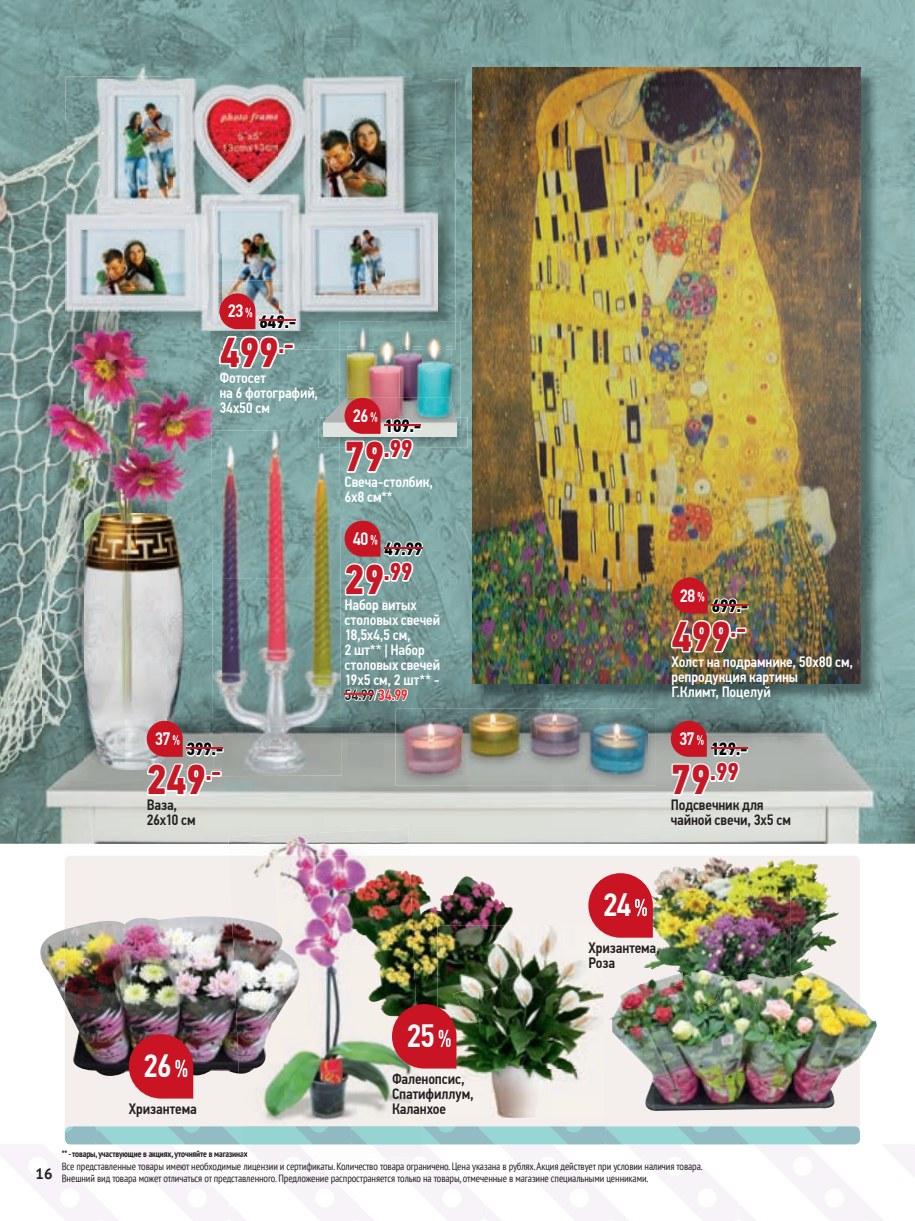
<style>
.page{position:relative;width:915px;height:1221px;background:#fff}
.page>*{position:absolute;margin:0;border:0;box-sizing:border-box;transform-origin:0 0}
.t1{font:700 42px "PF Din Text Cond Pro";letter-spacing:-.025em;color:#c81826}
.t2{font:500 32.25px "PF Din Text Cond Pro";color:#fff}
.t3{font:700 24.45px "PF Din Text Cond Pro";color:#c81826}
.t4{font:700 18px "PF Din Text Cond Pro";letter-spacing:-.025em;color:#000708}
.t5{font:500 18px "PF Din Text Cond Pro";letter-spacing:-.05em;color:#fff}
.t6{font:500 15px/15px "PF Din Text Cond Pro";letter-spacing:-.01em;color:#fff}
.t7{font:500 15px/15px "PF Din Text Cond Pro";letter-spacing:-.01em;color:#231f20}
.t8{font:condensed 10.5px/12px "PT Sans";letter-spacing:-.01em;color:#231f20}
.t9{font:700 condensed 9px "PT Sans";letter-spacing:-.01em;color:#231f20}
.s1{font-size:42px}
.s2{color:#231f20}
.s3{color:#ee1d23}
</style>
<div class="page">
<img style="left:0;top:0;width:914px;height:843px">
<img style="left:222px;top:430px;width:119px;height:296px">
<img style="left:222px;top:726px;width:119px;height:50px">
<svg style="left:344px;top:687px;width:65px;height:15px"></svg>
<div style="left:344px;top:520px;width:36px;height:36px;background:#c91423;border-radius:18px"></div>
<svg style="left:343px;top:535px;width:81px;height:62px"></svg>
<svg style="left:264px;top:1163px;width:109px;height:57px"></svg>
<img style="left:65px;top:855px;width:794px;height:288px;border-radius:6px">
<svg style="left:391px;top:1126px;width:523px;height:94px"></svg>
<img style="left:318px;top:417px;width:149px;height:31px">
<img style="left:318px;top:430px;width:5px;height:18px">
<img style="left:339px;top:321px;width:121px;height:108px">
<img style="left:399px;top:349px;width:52px;height:48px">
<img style="left:347px;top:349px;width:52px;height:48px">
<img style="left:422px;top:349px;width:23px;height:19px">
<img style="left:375px;top:349px;width:24px;height:23px">
<svg style="left:323px;top:397px;width:133px;height:77px;background:#a4a4a5"></svg>
<img style="left:475px;top:70px;width:404px;height:631px">
<img style="left:472px;top:67px;width:388px;height:616px">
<div style="left:671px;top:577px;width:36px;height:36px;background:#c91423;border-radius:18px"></div>
<img style="left:669px;top:592px;width:79px;height:62px">
<img style="left:222px;top:79px;width:233px;height:270px">
<img style="left:339px;top:321px;width:116px;height:28px">
<img style="left:347px;top:346px;width:104px;height:3px">
<img style="left:402px;top:331px;width:10px;height:15px">
<svg style="left:402px;top:346px;width:10px;height:7px"></svg>
<img style="left:358px;top:331px;width:10px;height:15px">
<svg style="left:358px;top:346px;width:10px;height:7px"></svg>
<img style="left:65px;top:77px;width:106px;height:44px">
<img style="left:171px;top:77px;width:266px;height:2px">
<img style="left:65px;top:121px;width:3px;height:132px">
<img style="left:68px;top:79px;width:316px;height:151px">
<img style="left:384px;top:79px;width:53px;height:242px">
<img style="left:68px;top:230px;width:105px;height:23px">
<img style="left:173px;top:230px;width:211px;height:50px">
<img style="left:222px;top:280px;width:162px;height:51px">
<img style="left:339px;top:321px;width:98px;height:10px">
<svg style="left:402px;top:328px;width:10px;height:3px"></svg>
<svg style="left:358px;top:325px;width:10px;height:6px"></svg>
<div style="left:278px;top:347px;width:6px;height:7px;border:3px solid #fff"></div>
<div style="left:283px;top:343px;width:11px;height:6px;border:3px solid #fff"></div>
<svg style="left:258px;top:313px;width:38px;height:17px"></svg>
<hr style="left:259px;top:319px;width:37px;height:2px;background:#c81826">
<div style="left:219px;top:293px;width:36px;height:36px;background:#c91423;border-radius:18px"></div>
<svg style="left:245px;top:307px;width:7px;height:10px"></svg>
<img style="left:26px;top:310px;width:58px;height:456px">
<img style="left:43px;top:253px;width:127px;height:57px">
<img style="left:209px;top:412px;width:13px;height:47px">
<img style="left:209px;top:459px;width:2px;height:258px">
<img style="left:43px;top:766px;width:102px;height:3px">
<img style="left:209px;top:717px;width:2px;height:18px">
<img style="left:211px;top:430px;width:11px;height:305px">
<img style="left:68px;top:331px;width:154px;height:18px">
<img style="left:170px;top:253px;width:52px;height:78px">
<svg style="left:209px;top:336px;width:69px;height:76px"></svg>
<img style="left:219px;top:302px;width:3px;height:18px">
<img style="left:84px;top:349px;width:125px;height:417px">
<img style="left:65px;top:310px;width:144px;height:21px">
<div style="left:147px;top:720px;width:36px;height:36px;background:#c91423;border-radius:18px"></div>
<svg style="left:145px;top:735px;width:78px;height:62px"></svg>
<img style="left:395px;top:708px;width:259px;height:77px">
<img style="left:403px;top:712px;width:244px;height:62px">
<div style="left:670px;top:720px;width:36px;height:36px;background:#c91423;border-radius:18px"></div>
<svg style="left:669px;top:735px;width:78px;height:62px"></svg>
<img style="left:421px;top:875px;width:91px;height:129px">
<img style="left:650px;top:857px;width:63px;height:56px">
<img style="left:790px;top:858px;width:49px;height:114px">
<img style="left:859px;top:1005px;width:17px;height:51px">
<img style="left:608px;top:972px;width:248px;height:139px">
<img style="left:671px;top:970px;width:129px;height:49px">
<img style="left:479px;top:925px;width:124px;height:192px">
<img style="left:437px;top:1014px;width:42px;height:103px">
<img style="left:437px;top:925px;width:80px;height:89px">
<img style="left:228px;top:828px;width:181px;height:27px">
<img style="left:247px;top:1126px;width:175px;height:37px">
<img style="left:371px;top:1144px;width:51px;height:13px">
<img style="left:247px;top:1144px;width:67px;height:19px">
<img style="left:274px;top:855px;width:147px;height:271px">
<img style="left:229px;top:855px;width:49px;height:76px">
<img style="left:351px;top:1129px;width:16px;height:15px">
<img style="left:295px;top:1126px;width:56px;height:18px">
<svg style="left:0;top:1126px;width:247px;height:94px"></svg>
<img style="left:334px;top:869px;width:83px;height:160px">
<svg style="left:392px;top:1004px;width:64px;height:64px;background:#bc2b34"></svg>
<svg style="left:588px;top:873px;width:64px;height:64px;background:#d13d48"></svg>
<img style="left:40px;top:929px;width:25px;height:74px">
<img style="left:65px;top:916px;width:139px;height:159px">
<img style="left:239px;top:948px;width:60px;height:125px">
<svg style="left:129px;top:1034px;width:64px;height:64px;background:#bf2734"></svg>
<h3 class="t5" style="left:227px;top:300px;width:17px">23</h3>
<h3 class="t4" style="left:259px;top:311px;width:38px">649.-</h3>
<h1 class="t1" style="left:219px;top:327px;width:76px">499<sup>.-</sup></h1>
<h3 class="t6" style="left:219px;top:370px;width:100px">Фотосет<br>на 6 фотографий,<br>34x50 см</h3>
<h3 class="t5" style="left:155px;top:727px;width:17px">37</h3>
<h3 class="t4" style="left:186px;top:738px;width:38px">399.-</h3>
<h1 class="t1" style="left:147px;top:754px;width:76px">249<sup>.-</sup></h1>
<h3 class="t7" style="left:147px;top:797px;width:50px">Ваза,<br>26x10 см</h3>
<h3 class="t5" style="left:352px;top:405px;width:17px">26</h3>
<h3 class="t4" style="left:384px;top:415px;width:38px">109.-</h3>
<h3 class="t3" style="left:344px;top:434px;width:70px"><span class="s1">79</span>.99</h3>
<h3 class="t6" style="left:344px;top:474px;width:90px">Свеча-столбик,<br>6x8 см**</h3>
<h3 class="t5" style="left:352px;top:527px;width:17px">40</h3>
<h3 class="t4" style="left:384px;top:538px;width:40px">49.99</h3>
<h3 class="t3" style="left:344px;top:557px;width:70px"><span class="s1">29</span>.99</h3>
<h3 class="t6" style="left:344px;top:597px;width:97px">Набор витых столовых свечей<br>18,5x4,5 см,<br>2 шт** | Набор столовых свечей<br>19x5 см, 2 шт** -<br><span class="s2">54.99</span>/<span class="s3">34.99</span></h3>
<h2 class="t2" style="left:143px;top:1046px;width:30px">26</h2>
<h3 class="t7" style="left:129px;top:1101px;width:69px">Хризантема</h3>
<p class="t9" style="left:62px;top:1147px;width:187px">** - товары, участвующие в акциях, уточняйте в магазинах</p>
<h2 class="t2" style="left:406px;top:1016px;width:30px">25</h2>
<h3 class="t7" style="left:392px;top:1071px;width:83px">Фаленопсис,<br>Спатифиллум,<br>Каланхое</h3>
<h3 class="t5" style="left:679px;top:584px;width:17px">28</h3>
<h3 class="t4" style="left:711px;top:595px;width:38px">699.-</h3>
<h1 class="t1" style="left:671px;top:611px;width:76px">499<sup>.-</sup></h1>
<h3 class="t6" style="left:671px;top:654px;width:183px">Холст на подрамнике, 50х80 см, репродукция картины<br>Г.Климт, Поцелуй</h3>
<h3 class="t5" style="left:678px;top:727px;width:17px">37</h3>
<h3 class="t4" style="left:710px;top:738px;width:38px">129.-</h3>
<h3 class="t3" style="left:670px;top:757px;width:70px"><span class="s1">79</span>.99</h3>
<h3 class="t7" style="left:670px;top:797px;width:122px">Подсвечник для чайной свечи, 3x5 см</h3>
<h2 class="t2" style="left:603px;top:885px;width:30px">24</h2>
<h3 class="t7" style="left:588px;top:940px;width:73px">Хризантема,<br>Роза</h3>
<p class="t8" style="left:36px;top:1159px;width:668px;text-indent:26px">Все представленные товары имеют необходимые лицензии и сертификаты. Количество товара ограничено. Цена указана в рублях. Акция действует при условии наличия товара.<br><sup>16</sup> Внешний вид товара может отличаться от представленного. Предложение распространяется только на товары, отмеченные в магазине специальными ценниками.</p>
</div>
